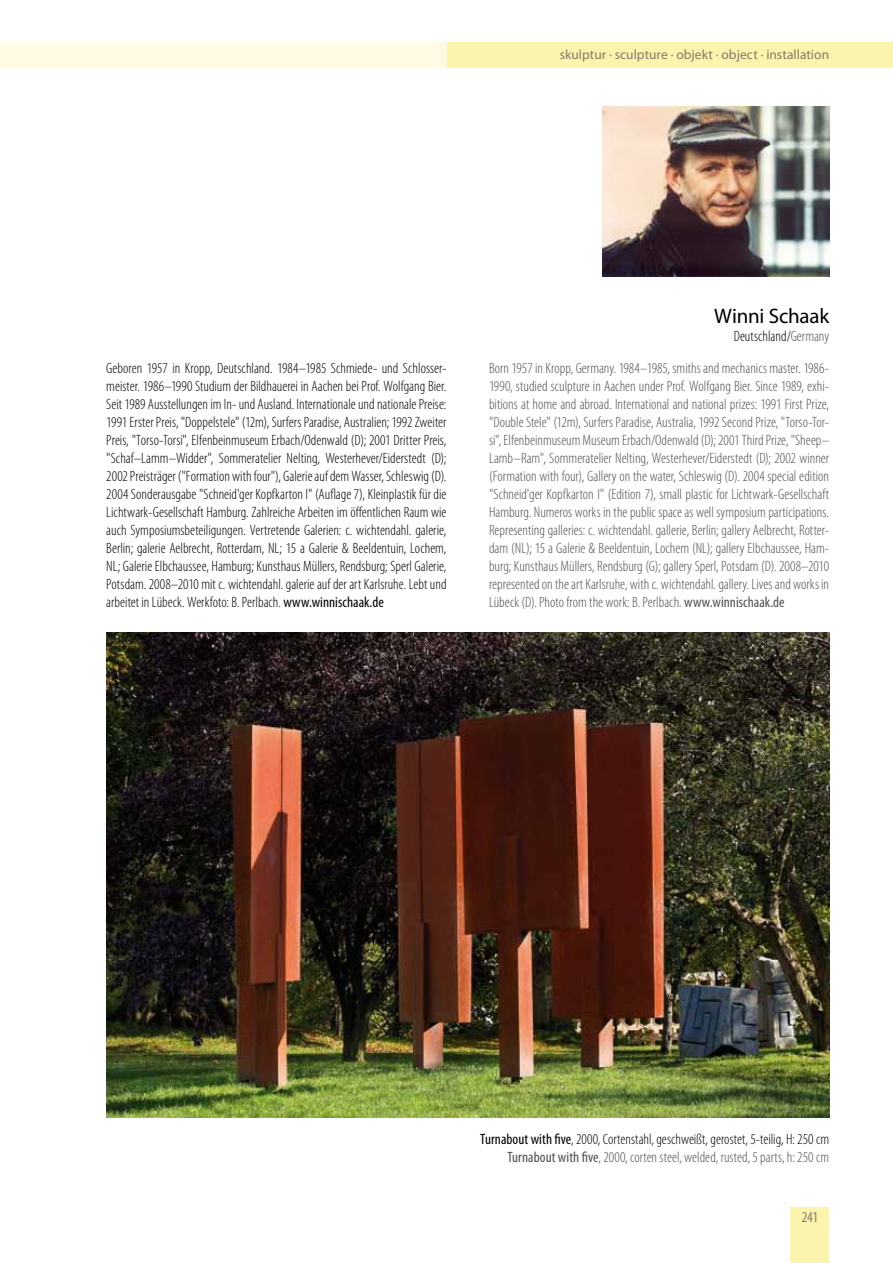
<style>
.page{position:relative;width:893px;height:1263px;background:#fff}
.page>*{position:absolute;margin:0;border:0;box-sizing:border-box;transform-origin:0 0}
.t1{font:21px "Myriad Pro";letter-spacing:-.01em;color:#000}
.t2{font:300 condensed 15px/18px "Myriad Pro";color:#000;text-align:right}
.t3{font:300 condensed 15px/18px "Myriad Pro";color:#504f53;text-align:justify}
.t4{font:condensed 15px "Myriad Pro";color:#847c6a}
.t5{font:13.5px "Myriad Pro";color:#847c6a}
.s1{color:#504f53}
.s2{font-weight:400}
.s3{font-weight:400;color:#504f53}
</style>
<div class="page">
<div style="left:791px;top:1208px;width:38px;height:55px;background:#fbf4ad"></div>
<div style="left:446px;top:43px;width:447px;height:25px;background:#fbf4ad"></div>
<div style="left:0;top:43px;width:446px;height:25px;background:#fefae3"></div>
<img style="left:603px;top:106px;width:226px;height:170px">
<img style="left:106px;top:633px;width:723px;height:485px">
<p class="t5" style="left:560px;top:46px;width:271px">skulptur · sculpture · objekt · object · installation</p>
<h1 class="t1" style="left:714px;top:303px;width:116px">Winni Schaak</h1>
<p class="t2" style="left:734px;top:327px;width:97px">Deutschland/<span class="s1">Germany</span></p>
<p class="t2" style="left:106px;top:359px;width:342px;text-align:justify">Geboren 1957 in Kropp, Deutschland. 1984–1985 Schmiede- und Schlosser&shy;meister. 1986–1990 Studium der Bildhauerei in Aachen bei Prof. Wolfgang Bier.<br>Seit 1989 Ausstellungen im In- und Ausland. Internationale und nationale Preise:<br>1991 Erster Preis, "Doppelstele" (12m), Surfers Paradise, Australien; 1992 Zweiter Preis, "Torso-Torsi", Elfenbeinmuseum Erbach/Odenwald (D); 2001 Dritter Preis, "Schaf–Lamm–Widder", Sommeratelier Nelting, Westerhever/Eiderstedt (D); 2002 Preisträger ("Formation with four"), Galerie auf dem Wasser, Schleswig (D).<br>2004 Sonderausgabe "Schneid'ger Kopfkarton I" (Auflage 7), Kleinplastik für die Lichtwark-Gesellschaft Hamburg. Zahlreiche Arbeiten im öffentlichen Raum wie auch Symposiumsbeteiligungen. Vertretende Galerien: c. wichtendahl. galerie, Berlin; galerie Aelbrecht, Rotterdam, NL; 15 a Galerie &amp; Beeldentuin, Lochem, NL; Galerie Elbchaussee, Hamburg; Kunsthaus Müllers, Rendsburg; Sperl Galerie, Potsdam. 2008–2010 mit c. wichtendahl. galerie auf der art Karlsruhe. Lebt und arbeitet in Lübeck. Werkfoto: B. Perlbach. <span class="s2">www.winnischaak.de</span></p>
<p class="t3" style="left:489px;top:359px;width:342px">Born 1957 in Kropp, Germany. 1984–1985, smiths and mechanics master. 1986- 1990, studied sculpture in Aachen under Prof. Wolfgang Bier. Since 1989, exhi&shy;bitions at home and abroad. International and national prizes: 1991 First Prize, "Double Stele" (12m), Surfers Paradise, Australia, 1992 Second Prize, "Torso-Tor&shy;si", Elfenbeinmuseum Museum Erbach/Odenwald (D); 2001 Third Prize, "Sheep– Lamb–Ram", Sommeratelier Nelting, Westerhever/Eiderstedt (D); 2002 winner (Formation with four), Gallery on the water, Schleswig (D). 2004 special edition "Schneid'ger Kopfkarton I" (Edition 7), small plastic for Lichtwark-Gesellschaft Hamburg. Numeros works in the public space as well symposium participations.<br>Representing galleries: c. wichtendahl. gallerie, Berlin; gallery Aelbrecht, Rotter&shy;dam (NL); 15 a Galerie &amp; Beeldentuin, Lochem (NL); gallery Elbchaussee, Ham&shy;burg; Kunsthaus Müllers, Rendsburg (G); gallery Sperl, Potsdam (D). 2008–2010 represented on the art Karlsruhe, with c. wichtendahl. gallery. Lives and works in Lübeck (D). Photo from the work: B. Perlbach. <span class="s2">www.winnischaak.de</span></p>
<p class="t2" style="left:480px;top:1130px;width:350px"><span class="s2">Turnabout with five</span>, 2000, Cortenstahl, geschweißt, gerostet, 5-teilig, H: 250 cm<br><span class="s3">Turnabout with five</span><span class="s1">, 2000, corten steel, welded, rusted, 5 parts, h: 250 cm</span></p>
<p class="t4" style="left:802px;top:1208px;width:18px">241</p>
</div>
